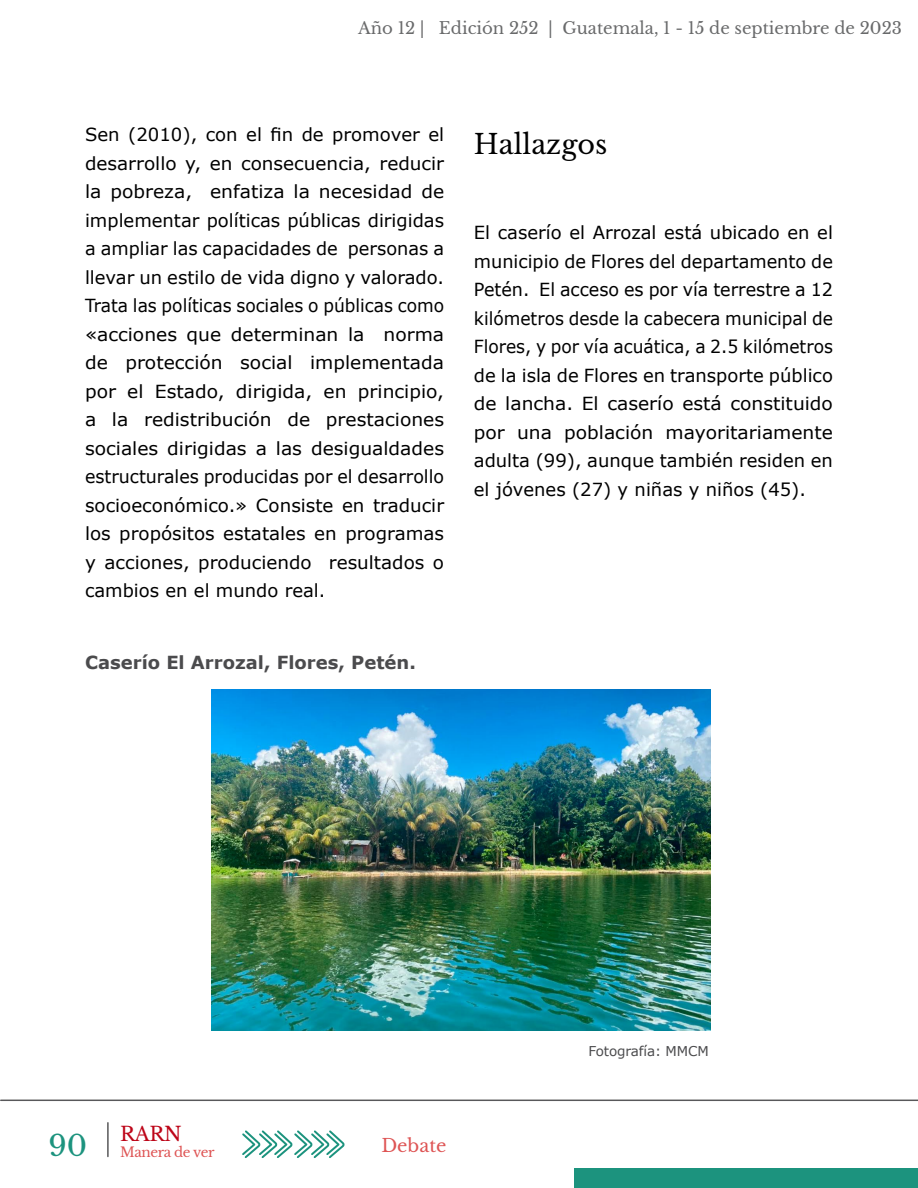
<style>
.page{position:relative;width:918px;height:1188px;background:#fff}
.page>*{position:absolute;margin:0;border:0;box-sizing:border-box;transform-origin:0 0}
.t1{font:28.5px "Libre Baskerville";color:#1c937e}
.t2{font:27px "Libre Baskerville";color:#000}
.t3{font:19.5px "Libre Baskerville";color:#bd0518}
.t4{font:18px/28.5px "Verdana";color:#000;text-align:justify}
.t5{font:700 18px "Verdana";color:#4b4b4d}
.t6{font:18px "Libre Baskerville";color:#de5454}
.t7{font:16.5px "Libre Baskerville";color:#696a6b}
.t8{font:13.5px "Verdana";letter-spacing:-.01em;color:#4b4b4d}
.t9{font:13.5px "Libre Baskerville";letter-spacing:-.03em;color:#de5454}
</style>
<div class="page">
<div style="left:574px;top:1168px;width:344px;height:20px;background:#1c937e"></div>
<svg style="left:242px;top:1130px;width:103px;height:28px"></svg>
<hr style="left:1px;top:1100px;width:917px;height:1px;background:#58585a">
<hr style="left:107px;top:1123px;width:2px;height:34px;background:#58585a">
<img style="left:211px;top:690px;width:500px;height:340px">
<p class="t7" style="left:358px;top:18px;width:545px">Año 12 | Edición 252 | Guatemala, 1 - 15 de septiembre de 2023</p>
<p class="t4" style="left:85px;top:120px;width:361px">Sen (2010), con el fin de promover el desarrollo y, en consecuencia, reducir la pobreza, enfatiza la necesidad de implementar políticas públicas dirigidas a ampliar las capacidades de personas a llevar un estilo de vida digno y valorado.<br>Trata las políticas sociales o públicas como «acciones que determinan la norma de protección social implementada por el Estado, dirigida, en principio, a la redistribución de prestaciones sociales dirigidas a las desigualdades estructurales producidas por el desarrollo socioeconómico.» Consiste en traducir los propósitos estatales en programas y acciones, produciendo resultados o cambios en el mundo real.</p>
<h2 class="t2" style="left:474px;top:128px;width:135px">Hallazgos</h2>
<p class="t4" style="left:474px;top:218px;width:361px">El caserío el Arrozal está ubicado en el municipio de Flores del departamento de Petén. El acceso es por vía terrestre a 12 kilómetros desde la cabecera municipal de Flores, y por vía acuática, a 2.5 kilómetros de la isla de Flores en transporte público de lancha. El caserío está constituido por una población mayoritariamente adulta (99), aunque también residen en el jóvenes (27) y niñas y niños (45).</p>
<p class="t5" style="left:85px;top:650px;width:332px">Caserío El Arrozal, Flores, Petén.</p>
<p class="t3" style="left:120px;top:1122px;width:63px">RARN</p>
<h1 class="t1" style="left:49px;top:1128px;width:40px">90</h1>
<p class="t6" style="left:381px;top:1134px;width:67px">Debate</p>
<p class="t9" style="left:120px;top:1144px;width:96px">Manera de ver</p>
<p class="t8" style="left:589px;top:1042px;width:122px">Fotografía: MMCM</p>
</div>
